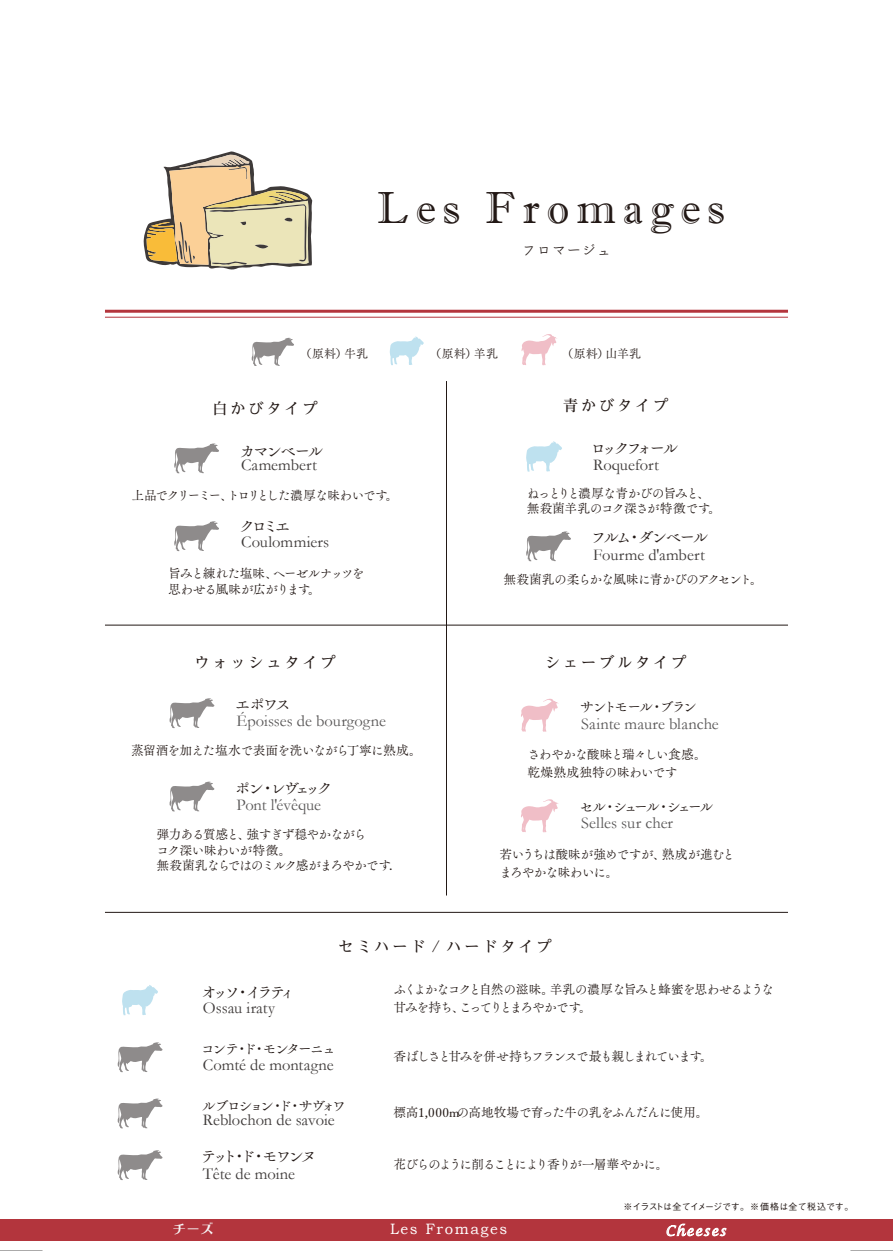
<style>
.page{position:relative;width:893px;height:1251px;background:#fff}
.page>*{position:absolute;margin:0;border:0;box-sizing:border-box;transform-origin:0 0}
.t1{font:45px "Imprint MT Shadow";letter-spacing:.16em;color:#221815}
.t2{font:16.5px "Garamond";letter-spacing:-.005em;color:#3e3a39}
.t3{font:16.5px "Garamond";letter-spacing:.005em;color:#595757}
.t4{font:15.9px "Tsuku A Old Min Pr 6 R";letter-spacing:-.19em;color:#221815}
.t5{font:15.9px "Tsuku A Old Min Pr 6 R";letter-spacing:-.225em;color:#221815}
.t6{font:500 15px "Reim Pro";letter-spacing:.2em;color:#221815}
.t7{font:15px "Bookman Old Style";letter-spacing:.1em;color:#fff}
.t8{font:15px "TA kotodama r";color:#221815}
.t9{font:14.25px "Tsuku A Old Min Pr 6 R";letter-spacing:-.19em;color:#221815}
.t10{font:14.25px "Tsuku A Old Min Pr 6 R";letter-spacing:-.25em;color:#221815}
.t11{font:italic 13.5px "Lucida Calligraphy";letter-spacing:.1em;color:#f7f8f8}
.t12{font:13.5px "Kan 415 Typos Std";color:#f7f8f8}
.t13{font:12.75px/15.3px "Tsuku A Old Min Pr 6 R";letter-spacing:-.08em;color:#221815}
.t14{font:12.75px/15.3px "Tsuku A Old Min Pr 6 R";letter-spacing:-.06em;color:#221815}
.t15{font:12.75px "Tsuku A Old Min Pr 6 R";letter-spacing:-.055em;color:#221815}
.t16{font:12.75px "Tsuku A Old Min Pr 6 R";letter-spacing:-.12em;color:#221815}
.t17{font:12.75px/18.3px "Tsuku A Old Min Pr 6 R";letter-spacing:-.04em;color:#221815}
.t18{font:12.75px "Tsuku A Old Min Pr 6 R";letter-spacing:-.11em;color:#221815}
.t19{font:12.75px "Tsuku A Old Min Pr 6 R";letter-spacing:-.105em;color:#221815}
.t20{font:12.75px "Tsuku A Old Min Pr 6 R";letter-spacing:-.05em;color:#221815}
.t21{font:12px "Tsuku A Old Min Pr 6 R";color:#221815}
.t22{font:500 9px "Gothic BBB Pr 6";letter-spacing:-.03em;color:#221815}
</style>
<div class="page">
<div style="left:0;top:1218px;width:893px;height:21px;background:#b3353d"></div>
<hr style="left:105px;top:310px;width:683px;height:3px;background:#b3353d">
<hr style="left:105px;top:317px;width:683px;height:1px;background:#b3353d">
<svg style="left:144px;top:151px;width:168px;height:118px"></svg>
<svg style="left:122px;top:985px;width:36px;height:30px"></svg>
<svg style="left:117px;top:1042px;width:46px;height:30px"></svg>
<svg style="left:117px;top:1098px;width:46px;height:30px"></svg>
<svg style="left:117px;top:1150px;width:46px;height:29px"></svg>
<hr style="left:105px;top:911px;width:683px;height:1px;background:#221815">
<svg style="left:174px;top:521px;width:45px;height:30px"></svg>
<svg style="left:526px;top:441px;width:36px;height:30px"></svg>
<svg style="left:169px;top:698px;width:46px;height:30px"></svg>
<hr style="left:105px;top:624px;width:683px;height:1px;background:#221815">
<hr style="left:446px;top:381px;width:1px;height:514px;background:#221815">
<svg style="left:174px;top:443px;width:45px;height:30px"></svg>
<svg style="left:526px;top:531px;width:45px;height:30px"></svg>
<svg style="left:169px;top:781px;width:46px;height:30px"></svg>
<svg style="left:521px;top:698px;width:38px;height:33px"></svg>
<svg style="left:521px;top:799px;width:38px;height:33px"></svg>
<svg style="left:390px;top:336px;width:34px;height:29px"></svg>
<svg style="left:521px;top:334px;width:36px;height:31px"></svg>
<svg style="left:251px;top:338px;width:43px;height:28px"></svg>
<svg style="left:666px;top:1223px;width:60px;height:12px"></svg>
<hr style="left:0;top:1250px;width:43px;height:1px;background:#595757">
<hr style="left:850px;top:1250px;width:43px;height:1px;background:#595757">
<h1 class="t1" style="left:377px;top:181px;width:349px">Les Fromages</h1>
<p class="t8" style="left:521px;top:240px;width:91px">フロマージュ</p>
<p class="t21" style="left:300px;top:342px;width:70px">（原料）牛乳</p>
<p class="t21" style="left:429px;top:342px;width:70px">（原料）羊乳</p>
<p class="t21" style="left:561px;top:342px;width:81px">（原料）山羊乳</p>
<p class="t6" style="left:212px;top:396px;width:106px">白かびタイプ</p>
<p class="t6" style="left:563px;top:392px;width:106px">青かびタイプ</p>
<p class="t4" style="left:240px;top:437px;width:85px">カマンベール</p>
<p class="t2" style="left:241px;top:456px;width:77px">Camembert</p>
<p class="t5" style="left:591px;top:433px;width:89px">ロックフォール</p>
<p class="t2" style="left:593px;top:455px;width:67px">Roquefort</p>
<p class="t19" style="left:131px;top:484px;width:269px">上品でクリーミー、トロリとした濃厚な味わいです。</p>
<p class="t4" style="left:239px;top:512px;width:53px">クロミエ</p>
<p class="t2" style="left:241px;top:532px;width:90px">Coulommiers</p>
<p class="t14" style="left:527px;top:485px;width:196px">ねっとりと濃厚な青かびの旨みと、無殺菌羊乳のコク深さが特徴です。</p>
<p class="t4" style="left:591px;top:523px;width:119px">フルム・ダンベール</p>
<p class="t2" style="left:593px;top:545px;width:113px">Fourme d'ambert</p>
<p class="t13" style="left:168px;top:565px;width:198px">旨みと練れた塩味、ヘーゼルナッツを思わせる風味が広がります。</p>
<p class="t13" style="left:504px;top:570px;width:261px">無殺菌乳の柔らかな風味に青かびのアクセント。</p>
<p class="t6" style="left:194px;top:650px;width:142px">ウォッシュタイプ</p>
<p class="t6" style="left:545px;top:650px;width:142px">シェーブルタイプ</p>
<p class="t4" style="left:235px;top:690px;width:58px">エポワス</p>
<p class="t3" style="left:236px;top:712px;width:151px">Époisses de bourgogne</p>
<p class="t20" style="left:131px;top:738px;width:292px">蒸留酒を加えた塩水で表面を洗いながら丁寧に熟成。</p>
<p class="t4" style="left:235px;top:773px;width:100px">ポン・レヴェック</p>
<p class="t3" style="left:236px;top:795px;width:86px">Pont l'évêque</p>
<p class="t13" style="left:157px;top:826px;width:237px">弾力ある質感と、強すぎず穏やかながら<br>コク深い味わいが特徴。<br>無殺菌乳ならではのミルク感がまろやかです.</p>
<p class="t9" style="left:580px;top:694px;width:119px">サントモール・ブラン</p>
<p class="t3" style="left:581px;top:714px;width:139px">Sainte maure blanche</p>
<p class="t17" style="left:528px;top:744px;width:181px">さわやかな酸味と瑞々しい食感。乾燥熟成独特の味わいです</p>
<p class="t10" style="left:580px;top:794px;width:135px">セル・シュール・シェール</p>
<p class="t3" style="left:581px;top:813px;width:94px">Selles sur cher</p>
<p class="t13" style="left:499px;top:843px;width:237px;line-height:18.3px">若いうちは酸味が強めですが、熟成が進むとまろやかな味わいに。</p>
<p class="t6" style="left:338px;top:933px;width:214px">セミハード / ハードタイプ</p>
<p class="t13" style="left:394px;top:979px;width:382px;line-height:18.3px">ふくよかなコクと自然の滋味。羊乳の濃厚な旨みと蜂蜜を思わせるような甘みを持ち、こってりとまろやかです。</p>
<p class="t16" style="left:394px;top:1044px;width:321px">香ばしさと甘みを併せ持ちフランスで最も親しまれています。</p>
<p class="t4" style="left:201px;top:977px;width:96px">オッソ・イラティ</p>
<p class="t2" style="left:203px;top:998px;width:74px">Ossau iraty</p>
<p class="t9" style="left:201px;top:1035px;width:137px">コンテ・ド・モンターニュ</p>
<p class="t2" style="left:203px;top:1055px;width:132px">Comté de montagne</p>
<p class="t9" style="left:201px;top:1092px;width:146px">ルブロション・ド・サヴォワ</p>
<p class="t2" style="left:203px;top:1110px;width:133px">Reblochon de savoie</p>
<p class="t4" style="left:201px;top:1141px;width:118px">テット・ド・モワンヌ</p>
<p class="t2" style="left:203px;top:1164px;width:94px">Tête de moine</p>
<p class="t15" style="left:394px;top:1100px;width:316px">標高1,000mの高地牧場で育った牛の乳をふんだんに使用。</p>
<p class="t18" style="left:394px;top:1153px;width:276px">花びらのように削ることにより香りが一層華やかに。</p>
<p class="t12" style="left:172px;top:1221px;width:43px">チーズ</p>
<p class="t7" style="left:390px;top:1218px;width:119px">Les Fromages</p>
<p class="t22" style="left:624px;top:1199px;width:231px">※イラストは全てイメージです。※価格は全て税込です。</p>
<p class="t11" style="left:665px;top:1221px;width:62px">Cheeses</p>
</div>
